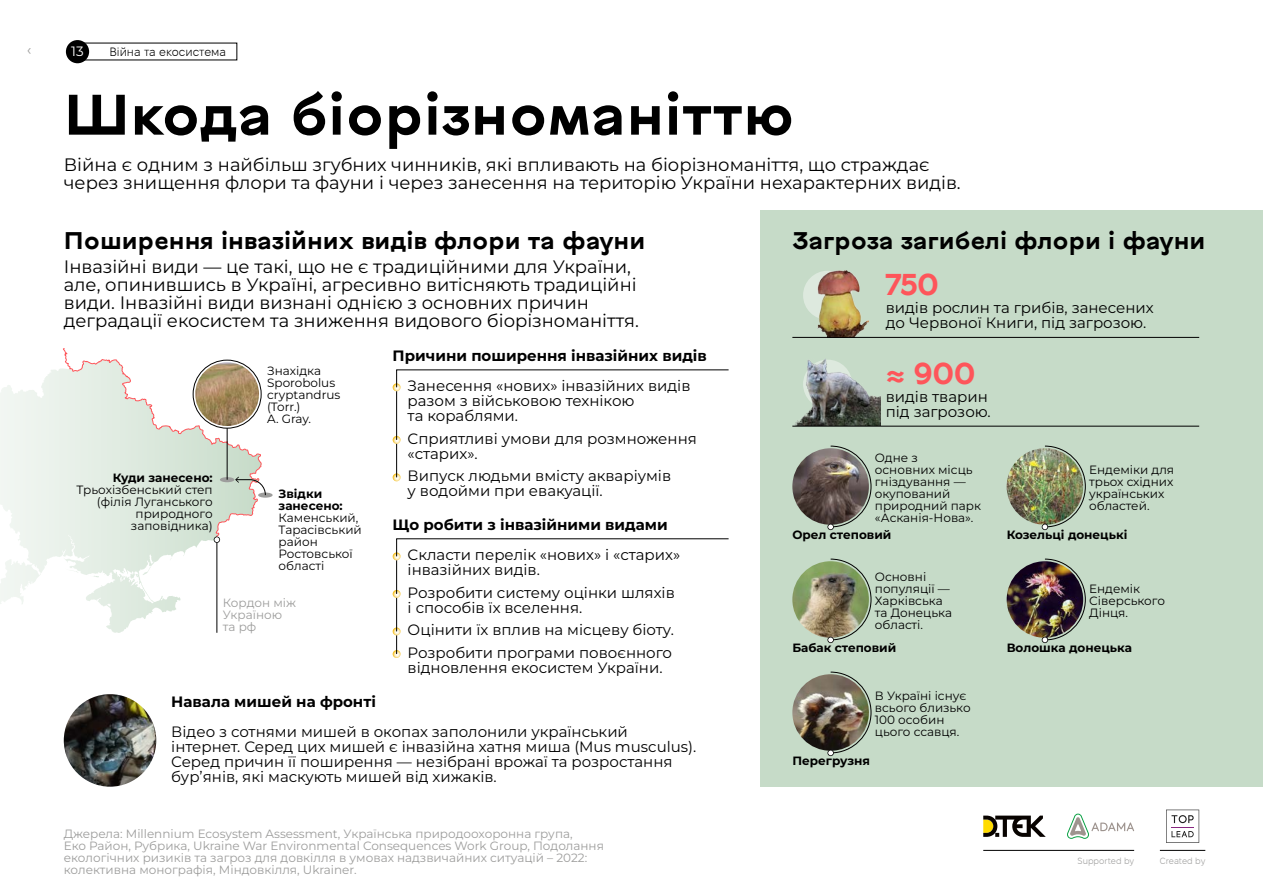
<style>
.page{position:relative;width:1263px;height:893px;background:#fff}
.page>*{position:absolute;margin:0;border:0;box-sizing:border-box;transform-origin:0 0}
.t1{font:700 57px "Vinnytsia Sans";letter-spacing:.01em;color:#000}
.t2{font:700 30px "Vinnytsia Sans";color:#fe555a}
.t3{font:700 24px "Vinnytsia Sans";color:#000}
.t4{font:18px/18px "Montserrat";color:#000}
.t5{font:15px/15px "Montserrat";color:#000}
.t6{font:700 15px "Montserrat";color:#000}
.t7{font:15px "Montserrat";color:#9d9d9c}
.t8{font:13.5px "Montserrat";color:#fff}
.t9{font:12px/12px "Montserrat";color:#000}
.t10{font:12px/12px "Montserrat";color:#9d9d9c}
.t11{font:700 12px/12px "Montserrat";color:#000}
.t12{font:300 12px "Mac Paw Fixel Text";color:#000}
.t13{font:300 9px "Mac Paw Fixel Text";color:#9d9d9c}
</style>
<div class="page">
<svg style="left:393px;top:436px;width:8px;height:8px"></svg>
<div style="left:760px;top:210px;width:503px;height:577px;background:#c6dbc8"></div>
<img style="left:792px;top:359px;width:89px;height:67px">
<hr style="left:792px;top:426px;width:407px;height:1px;background:#000">
<div style="left:803px;top:271px;width:49px;height:49px;background:#dde9de;border-radius:50%"></div>
<img style="left:818px;top:271px;width:51px;height:66px">
<hr style="left:792px;top:337px;width:407px;height:1px;background:#000">
<img style="left:792px;top:448px;width:77px;height:77px;border-radius:38px">
<img style="left:1007px;top:448px;width:76px;height:77px;border-radius:38px">
<img style="left:1007px;top:561px;width:76px;height:77px;border-radius:38px">
<img style="left:792px;top:561px;width:77px;height:77px;border-radius:38px">
<img style="left:792px;top:674px;width:77px;height:77px;border-radius:38px">
<svg style="left:65px;top:559px;width:34px;height:18px"></svg>
<div style="left:258px;top:493px;width:15px;height:5px;background:#9d9d9c;border-radius:50%"></div>
<hr style="left:216px;top:540px;width:1px;height:93px;background:#000">
<svg style="left:43px;top:348px;width:223px;height:201px"></svg>
<svg style="left:393px;top:590px;width:8px;height:8px"></svg>
<svg style="left:393px;top:538px;width:336px;height:22px"></svg>
<hr style="left:396px;top:560px;width:1px;height:34px;background:#000">
<hr style="left:396px;top:598px;width:1px;height:33px;background:#000">
<svg style="left:393px;top:627px;width:8px;height:31px"></svg>
<svg style="left:393px;top:369px;width:336px;height:22px"></svg>
<hr style="left:396px;top:391px;width:1px;height:49px;background:#000">
<svg style="left:393px;top:473px;width:8px;height:8px"></svg>
<hr style="left:396px;top:444px;width:1px;height:33px;background:#000">
<img style="left:64px;top:694px;width:92px;height:93px;border-radius:46px">
<div style="left:193px;top:360px;width:69px;height:69px;border:1px solid #000;border-radius:50%"></div>
<hr style="left:227px;top:428px;width:1px;height:52px;background:#000">
<svg style="left:827px;top:558px;width:45px;height:85px"></svg>
<svg style="left:827px;top:445px;width:45px;height:85px"></svg>
<img style="left:827px;top:671px;width:45px;height:85px">
<img style="left:1042px;top:558px;width:44px;height:85px">
<img style="left:1042px;top:445px;width:44px;height:85px">
<div style="left:66px;top:40px;width:23px;height:23px;background:#000;border-radius:50%"></div>
<hr style="left:983px;top:850px;width:151px;height:1px;background:#000">
<hr style="left:1160px;top:850px;width:45px;height:1px;background:#000">
<svg style="left:1166px;top:810px;width:33px;height:33px"></svg>
<svg style="left:1067px;top:814px;width:67px;height:25px"></svg>
<svg style="left:983px;top:816px;width:63px;height:21px"></svg>
<p class="t7" style="left:27px;top:41px;width:6px">‹</p>
<p class="t8" style="left:71px;top:42px;width:14px">13</p>
<p class="t12" style="left:109px;top:45px;width:118px">Війна та екосистема</p>
<h1 class="t1" style="left:64px;top:75px;width:732px">Шкода біорізноманіттю</h1>
<p class="t4" style="left:64px;top:155px;width:898px">Війна є одним з найбільш згубних чинників, які впливають на біорізноманіття, що страждає через знищення флори та фауни і через занесення на територію України нехарактерних видів.</p>
<h3 class="t3" style="left:64px;top:224px;width:583px">Поширення інвазійних видів флори та фауни</h3>
<h3 class="t3" style="left:792px;top:224px;width:415px">Загроза загибелі флори і фауни</h3>
<p class="t4" style="left:64px;top:258px;width:577px">Інвазійні види — це такі, що не є традиційними для України, але, опинившись в Україні, агресивно витісняють традиційні види. Інвазійні види визнані однією з основних причин деградації екосистем та зниження видового біорізноманіття.</p>
<p class="t9" style="left:267px;top:365px;width:75px">Знахідка<br>Sporobolus cryptandrus (Torr.)<br>A. Gray.</p>
<p class="t11" style="left:113px;top:472px;width:101px">Куди занесено:</p>
<p class="t9" style="left:76px;top:484px;width:138px;text-align:right">Трьохізбенський степ (філія Луганського природного заповідника)</p>
<p class="t11" style="left:279px;top:487px;width:66px">Звідки занесено:</p>
<p class="t9" style="left:279px;top:511px;width:85px">Каменський,<br>Тарасівський район<br>Ростовської області</p>
<p class="t10" style="left:223px;top:597px;width:75px">Кордон між<br>Україною та рф</p>
<p class="t6" style="left:393px;top:346px;width:316px">Причини поширення інвазійних видів</p>
<p class="t5" style="left:408px;top:378px;width:284px">Занесення «нових» інвазійних видів разом з військовою технікою<br>та кораблями.</p>
<p class="t5" style="left:408px;top:431px;width:291px">Сприятливі умови для розмноження «старих».</p>
<p class="t5" style="left:408px;top:468px;width:265px">Випуск людьми вмісту акваріумів у водойми при евакуації.</p>
<p class="t6" style="left:393px;top:515px;width:277px">Що робити з інвазійними видами</p>
<p class="t5" style="left:408px;top:547px;width:274px">Скласти перелік «нових» і «старих» інвазійних видів.</p>
<p class="t5" style="left:408px;top:585px;width:269px">Розробити систему оцінки шляхів і способів їх вселення.</p>
<p class="t5" style="left:408px;top:618px;width:268px;line-height:22.5px">Оцінити їх вплив на місцеву біоту.<br>Розробити програми повоєнного</p>
<p class="t5" style="left:408px;top:660px;width:256px">відновлення екосистем України.</p>
<p class="t6" style="left:171px;top:692px;width:206px">Навала мишей на фронті</p>
<p class="t5" style="left:171px;top:724px;width:526px">Відео з сотнями мишей в окопах заполонили український інтернет. Серед цих мишей є інвазійна хатня миша (Mus musculus).<br>Серед причин її поширення — незібрані врожаї та розростання бур’янів, які маскують мишей від хижаків.</p>
<p class="t10" style="left:64px;top:827px;width:542px">Джерела: Millennium Ecosystem Assessment, Українська природоохоронна група,<br>Еко Район, Рубрика, Ukraine War Environmental Consequences Work Group, Подолання екологічних ризиків та загроз для довкілля в умовах надзвичайних ситуацій – 2022: колективна монографія, Міндовкілля, Ukrainer.</p>
<h2 class="t2" style="left:886px;top:264px;width:54px">750</h2>
<p class="t5" style="left:886px;top:300px;width:269px">видів рослин та грибів, занесених до Червоної Книги, під загрозою.</p>
<h2 class="t2" style="left:886px;top:353px;width:91px">≈ 900</h2>
<p class="t5" style="left:886px;top:389px;width:107px">видів тварин під загрозою.</p>
<p class="t9" style="left:875px;top:451px;width:108px">Одне з<br>основних місць гніздування — окупований природний парк «Асканія-Нова».</p>
<p class="t11" style="left:792px;top:529px;width:100px">Орел степовий</p>
<p class="t9" style="left:875px;top:570px;width:79px">Основні популяції —<br>Харківська та Донецька області.</p>
<p class="t11" style="left:792px;top:642px;width:105px">Бабак степовий</p>
<p class="t9" style="left:875px;top:689px;width:97px">В Україні існує всього близько<br>100 особин цього ссавця.</p>
<p class="t11" style="left:792px;top:755px;width:79px">Перегрузня</p>
<p class="t9" style="left:1089px;top:463px;width:87px">Ендеміки для трьох східних українських областей.</p>
<p class="t11" style="left:1007px;top:529px;width:122px">Козельці донецькі</p>
<p class="t9" style="left:1089px;top:582px;width:77px">Ендемік<br>Сіверського<br>Дінця.</p>
<p class="t11" style="left:1007px;top:642px;width:127px">Волошка донецька</p>
<p class="t13" style="left:1077px;top:855px;width:58px">Supported by</p>
<p class="t13" style="left:1160px;top:855px;width:47px">Created by</p>
</div>
